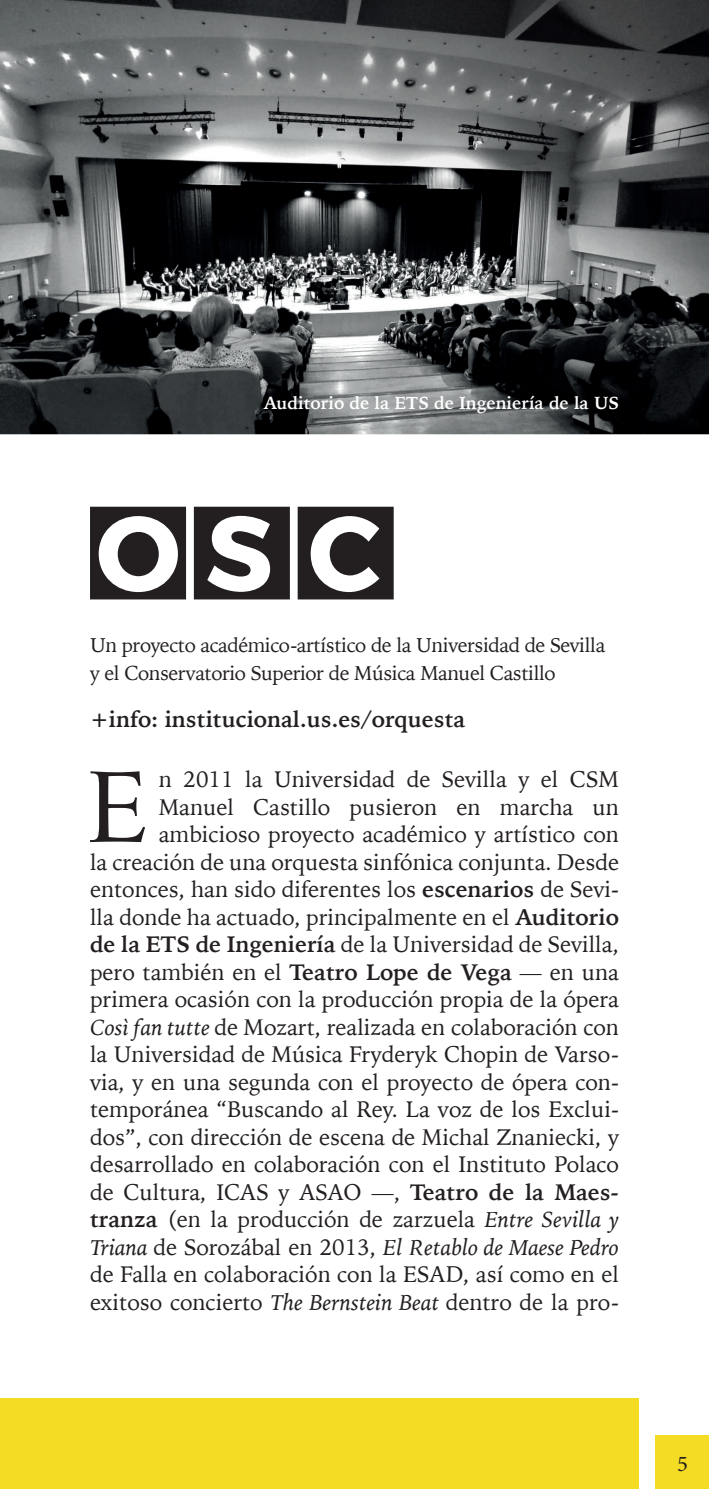
<style>
.page{position:relative;width:709px;height:1489px;background:#fff}
.page>*{position:absolute;margin:0;border:0;box-sizing:border-box;transform-origin:0 0}
.t1{font:101px "Iowan Old Style Titling";color:#231f20}
.t2{font:22.5px/27.5px "Iowan Old Style";color:#231f20;text-align:right}
.t3{font:700 22.5px "Iowan Old Style";color:#231f20}
.t4{font:22.5px "Minion Pro";color:#231f20}
.t5{font:20px/27.5px "Iowan Old Style";letter-spacing:-.02em;color:#231f20}
.t6{font:700 17.5px "Iowan Old Style";color:#fff}
.s1{font-weight:700}
.s2{font-style:italic}
</style>
<div class="page">
<div style="left:656px;top:1435px;width:53px;height:53px;background:#f5dc24"></div>
<div style="left:0;top:1398px;width:638px;height:90px;background:#f5dc24"></div>
<svg style="left:90px;top:506px;width:96px;height:93px"></svg>
<svg style="left:194px;top:506px;width:96px;height:93px"></svg>
<svg style="left:298px;top:506px;width:96px;height:93px"></svg>
<img style="left:0;top:0;width:709px;height:434px">
<img style="left:37px;top:0;width:672px;height:369px">
<p class="t6" style="left:264px;top:386px;width:356px">Auditorio de la ETS de Ingeniería de la US</p>
<p class="t5" style="left:90px;top:630px;width:517px">Un proyecto académico-artístico de la Universidad de Sevilla y el Conservatorio Superior de Música Manuel Castillo</p>
<p class="t3" style="left:90px;top:698px;width:377px">+info: institucional.us.es/orquesta</p>
<h1 class="t1" style="left:86px;top:747px;width:64px">E</h1>
<p class="t2" style="left:90px;top:764px;width:530px">n 2011 la Universidad de Sevilla y el CSM Manuel Castillo pusieron en marcha un ambicioso proyecto académico y artístico con<br>la creación de una orquesta sinfónica conjunta. Desde entonces, han sido diferentes los <span class="s1">escenarios</span> de Sevi&shy;lla donde ha actuado, principalmente en el <span class="s1">Auditorio de la ETS de Ingeniería</span> de la Universidad de Sevilla, pero también en el <span class="s1">Teatro Lope de Vega</span> — en una primera ocasión con la producción propia de la ópera <span class="s2">Così fan tutte</span> de Mozart, realizada en colaboración con la Universidad de Música Fryderyk Chopin de Varso&shy;via, y en una segunda con el proyecto de ópera con&shy;temporánea “Buscando al Rey. La voz de los Exclui&shy;dos”, con dirección de escena de Michal Znaniecki, y desarrollado en colaboración con el Instituto Polaco de Cultura, ICAS y ASAO —, <span class="s1">Teatro de la Maes&shy;tranza</span> (en la producción de zarzuela <span class="s2">Entre Sevilla y Triana</span> de Sorozábal en 2013, <span class="s2">El Retablo de Maese Pedro </span>de Falla en colaboración con la ESAD, así como en el exitoso concierto <span class="s2">The Bernstein Beat</span> dentro de la pro-</p>
<p class="t4" style="left:677px;top:1448px;width:12px">5</p>
</div>
